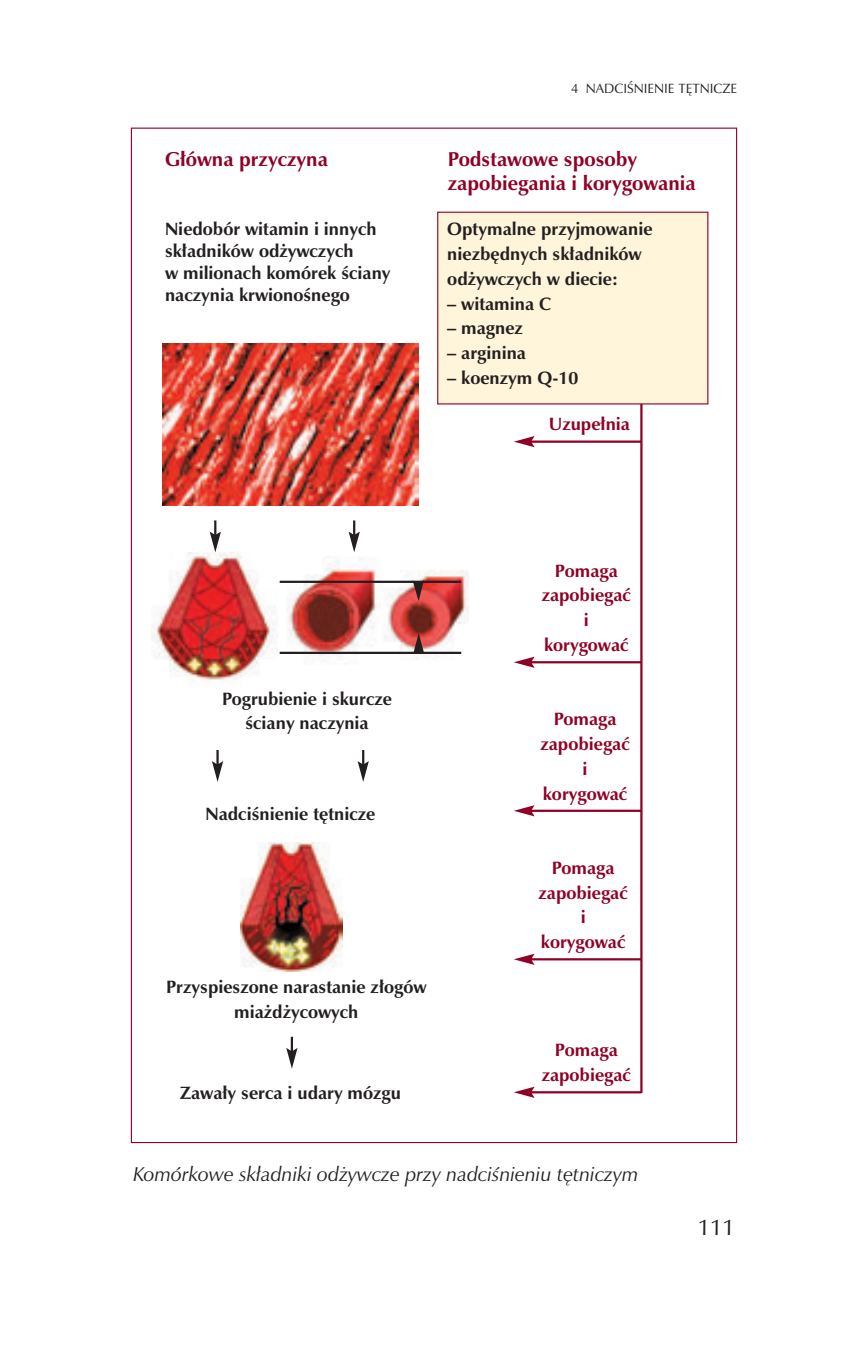
<style>
.page{position:relative;width:868px;height:1346px;background:#fff}
.page>*{position:absolute;margin:0;border:0;box-sizing:border-box;transform-origin:0 0}
.t1{font:22.5px "Zapf Humnst PL Roman A";color:#231f20}
.t2{font:20.25px/24.8px "Zapf Humnst PL Bold A";color:#900126}
.t3{font:20.25px "Zapf Humnst PL Italic A";color:#231f20}
.t4{font:18px/24.8px "Zapf Humnst PL Bold A";color:#231f20}
.t5{font:18px/24.8px "Zapf Humnst PL Bold A";color:#900126;text-align:center}
.t6{font:13.5px "Zapf Humnst PL Roman A";color:#231f20}
</style>
<div class="page">
<img style="left:286px;top:556px;width:94px;height:108px">
<img style="left:383px;top:570px;width:85px;height:90px">
<img style="left:163px;top:344px;width:255px;height:162px">
<hr style="left:640px;top:384px;width:2px;height:709px;background:#900126">
<hr style="left:530px;top:1091px;width:111px;height:2px;background:#900126">
<svg style="left:514px;top:1087px;width:20px;height:11px"></svg>
<hr style="left:530px;top:661px;width:111px;height:2px;background:#900126">
<svg style="left:514px;top:657px;width:20px;height:11px"></svg>
<hr style="left:530px;top:440px;width:111px;height:3px;background:#900126">
<svg style="left:514px;top:436px;width:20px;height:11px"></svg>
<img style="left:152px;top:552px;width:125px;height:128px">
<hr style="left:530px;top:810px;width:111px;height:2px;background:#900126">
<svg style="left:514px;top:805px;width:20px;height:11px"></svg>
<hr style="left:530px;top:958px;width:111px;height:2px;background:#900126">
<svg style="left:514px;top:954px;width:20px;height:11px"></svg>
<svg style="left:210px;top:520px;width:11px;height:32px"></svg>
<svg style="left:348px;top:520px;width:12px;height:32px"></svg>
<hr style="left:216px;top:750px;width:3px;height:15px;background:#231f20">
<svg style="left:212px;top:761px;width:11px;height:21px"></svg>
<svg style="left:286px;top:1037px;width:11px;height:31px"></svg>
<svg style="left:357px;top:750px;width:12px;height:32px"></svg>
<div style="left:437px;top:212px;width:270px;height:192px;background:#fef5da"></div>
<div style="left:437px;top:212px;width:271px;height:192px;border:1px solid #900126"></div>
<hr style="left:280px;top:581px;width:181px;height:2px;background:#231f20">
<hr style="left:280px;top:652px;width:181px;height:2px;background:#231f20">
<svg style="left:412px;top:580px;width:12px;height:21px"></svg>
<svg style="left:413px;top:633px;width:11px;height:19px"></svg>
<img style="left:240px;top:842px;width:102px;height:129px">
<p class="t2" style="left:165px;top:146px;width:164px">G³ówna przyczyna</p>
<p class="t4" style="left:165px;top:218px;width:227px;line-height:22.1px">Niedobór witamin i innych sk³adników od¿ywczych<br>w milionach komórek œciany naczynia krwionoœnego</p>
<p class="t6" style="left:571px;top:80px;width:168px">4 NADCIŒNIENIE TÊTNICZE</p>
<p class="t2" style="left:447px;top:146px;width:249px">Podstawowe sposoby zapobiegania i korygowania</p>
<p class="t4" style="left:447px;top:217px;width:207px">Optymalne przyjmowanie niezbêdnych sk³adników od¿ywczych w diecie:</p>
<p class="t4" style="left:447px;top:291px;width:105px">– witamina C</p>
<p class="t4" style="left:447px;top:316px;width:77px">– magnez</p>
<p class="t4" style="left:447px;top:340px;width:80px">– arginina</p>
<p class="t4" style="left:447px;top:365px;width:132px">– koenzym Q-10</p>
<p class="t5" style="left:548px;top:412px;width:83px">Uzupe³nia</p>
<p class="t4" style="left:222px;top:686px;width:171px;text-align:center">Pogrubienie i skurcze œciany naczynia</p>
<p class="t4" style="left:205px;top:801px;width:171px">Nadciœnienie têtnicze</p>
<p class="t4" style="left:166px;top:974px;width:262px;text-align:center">Przyspieszone narastanie z³ogów mia¿d¿ycowych</p>
<p class="t4" style="left:180px;top:1080px;width:223px">Zawa³y serca i udary mózgu</p>
<p class="t5" style="left:541px;top:558px;width:91px">Pomaga zapobiegaæ i korygowaæ</p>
<p class="t5" style="left:540px;top:707px;width:91px">Pomaga zapobiegaæ i korygowaæ</p>
<p class="t5" style="left:538px;top:855px;width:91px">Pomaga zapobiegaæ i korygowaæ</p>
<p class="t5" style="left:541px;top:1037px;width:91px">Pomaga zapobiegaæ</p>
<p class="t3" style="left:133px;top:1162px;width:507px">Komórkowe sk³adniki od¿ywcze przy nadciœnieniu têtniczym</p>
<p class="t1" style="left:697px;top:1214px;width:39px">111</p>
</div>
